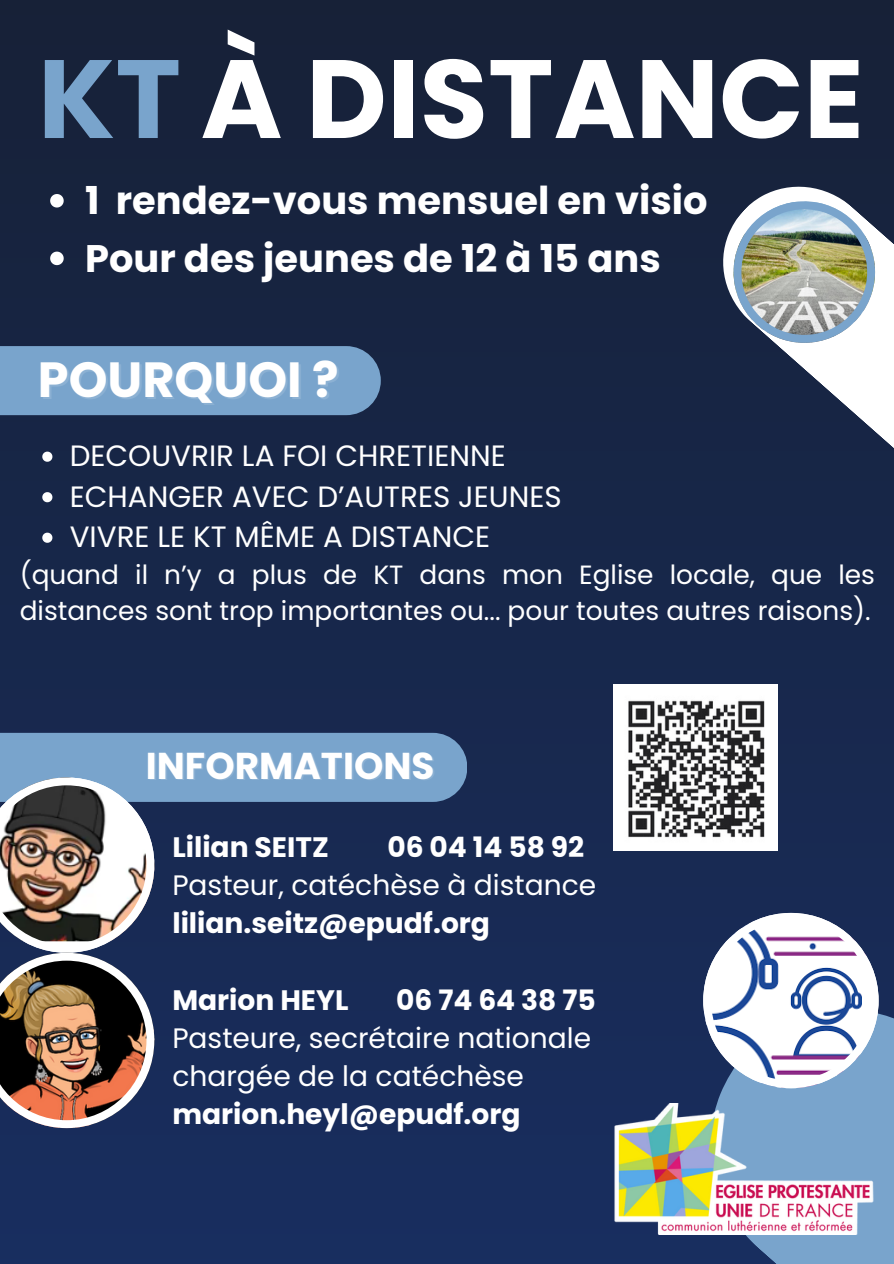
<style>
.page{position:relative;width:894px;height:1264px;background:#fff}
.page>*{position:absolute;margin:0;border:0;box-sizing:border-box;transform-origin:0 0}
.t1{font:700 111px "Poppins";color:#fff}
.t2{font:700 49.35px "Poppins";color:#fff}
.t3{font:700 38.4px "Poppins";color:#fff}
.t4{font:700 37.35px "Poppins";color:#fff}
.t5{font:29.4px "Poppins";color:#fff}
.t6{font:700 28.05px/38.2px "Poppins";color:#fff}
.t7{font:28.05px/38.2px "Poppins";color:#fff}
.t8{font:26.4px/36px "Poppins";color:#fff}
.s1{color:#79a4cc}
.s2{font-weight:400}
.s3{font-weight:700}
</style>
<div class="page">
<div style="left:0;top:0;width:893px;height:1263px;background:linear-gradient(to bottom,#172137,#192e60)"></div>
<svg style="left:699px;top:999px;width:194px;height:264px;background:#668cb5"></svg>
<svg style="left:716px;top:181px;width:177px;height:311px;fill:#172545"></svg>
<img style="left:733px;top:201px;width:141px;height:142px">
<div style="left:0;top:346px;width:380px;height:69px;background:#79a4cc"></div>
<svg style="left:703px;top:912px;width:175px;height:176px"></svg>
<img style="left:613px;top:1103px;width:261px;height:131px">
<svg style="left:0;top:732px;width:467px;height:396px;background:#45526e"></svg>
<img style="left:613px;top:684px;width:164px;height:166px">
<svg style="left:42px;top:451px;width:10px;height:11px"></svg>
<svg style="left:42px;top:492px;width:10px;height:10px"></svg>
<svg style="left:42px;top:532px;width:10px;height:11px"></svg>
<svg style="left:50px;top:194px;width:14px;height:13px"></svg>
<svg style="left:50px;top:251px;width:14px;height:14px"></svg>
<p class="t1" style="left:38px;top:21px;width:827px"><span class="s1">KT</span> À DISTANCE</p>
<p class="t3" style="left:85px;top:174px;width:624px">1 rendez-vous mensuel en visio</p>
<h3 class="t3" style="left:85px;top:231px;width:577px">Pour des jeunes de 12 à 15 ans</h3>
<h5 class="t2" style="left:38px;top:345px;width:302px">POURQUOI ?</h5>
<p class="t5" style="left:70px;top:435px;width:437px">DECOUVRIR LA FOI CHRETIENNE</p>
<p class="t5" style="left:70px;top:476px;width:493px">ECHANGER AVEC D’AUTRES JEUNES</p>
<p class="t5" style="left:70px;top:516px;width:422px">VIVRE LE KT MÊME A DISTANCE</p>
<p class="t8" style="left:20px;top:557px;width:856px">(quand il n’y a plus de KT dans mon Eglise locale, que les distances sont trop importantes ou... pour toutes autres raisons).</p>
<p class="t4" style="left:146px;top:739px;width:290px">INFORMATIONS</p>
<p class="t6" style="left:172px;top:827px;width:158px">Lilian SEITZ</p>
<p class="t6" style="left:172px;top:827px;width:425px;text-indent:215px">06 04 14 58 92<br><span class="s2">Pasteur, catéchèse à distance </span>lilian.seitz@epudf.org</p>
<p class="t6" style="left:172px;top:980px;width:177px">Marion HEYL</p>
<p class="t7" style="left:172px;top:980px;width:425px;text-indent:224px"><span class="s3">06 74 64 38 75<br></span>Pasteure, secrétaire nationale chargée de la catéchèse <span class="s3">marion.heyl@epudf.org</span></p>
</div>
